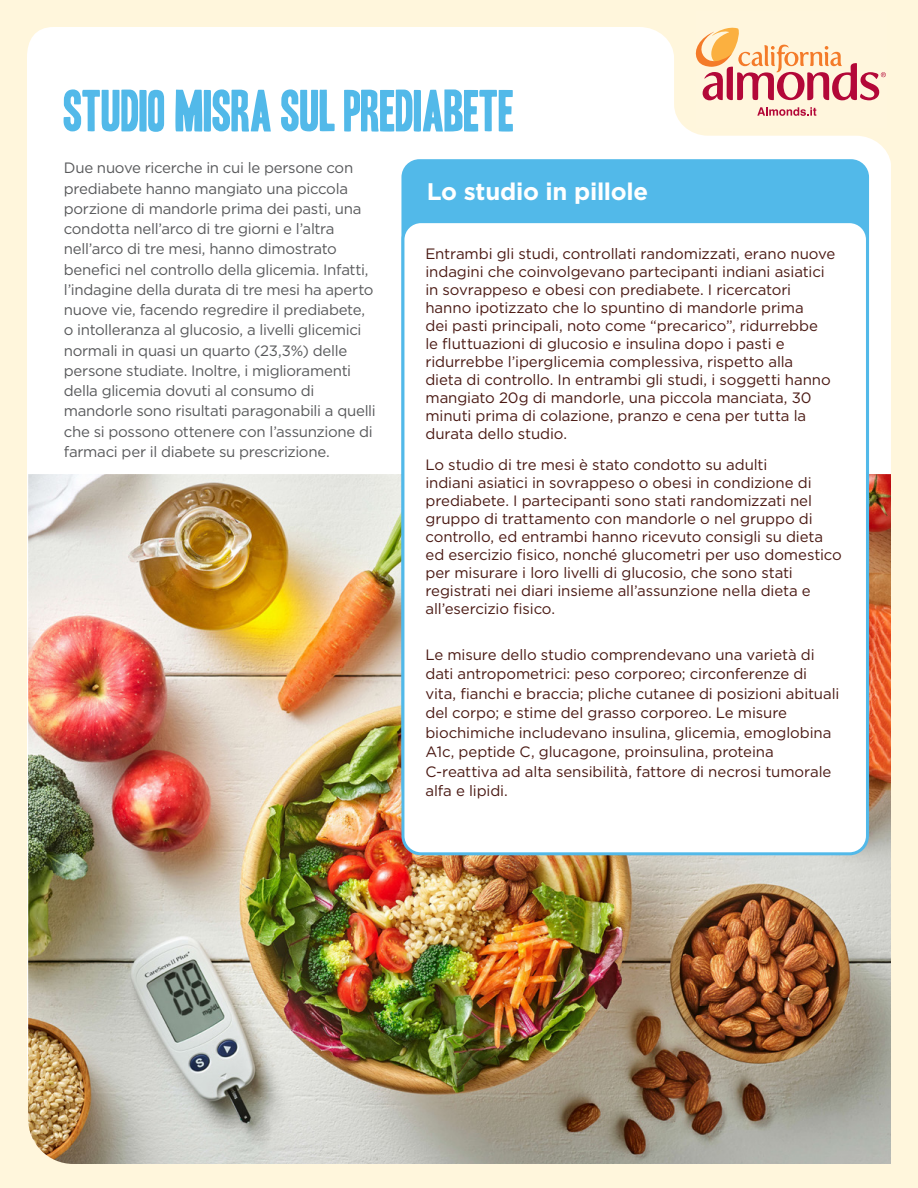
<style>
.page{position:relative;width:918px;height:1188px;background:#fff6dc}
.page>*{position:absolute;margin:0;border:0;box-sizing:border-box;transform-origin:0 0}
.t1{font:51px "Headline One HPLHS";letter-spacing:-.015em;color:#52b9e9}
.t2{font:700 24px "Gotham";letter-spacing:-.01em;color:#fff}
.t3{font:15px/18px "Gotham";letter-spacing:-.01em;color:#4a1913}
.t4{font:15px/20.2px "Gotham";letter-spacing:-.02em;color:#58595b}
</style>
<div class="page">
<div style="left:27px;top:27px;width:864px;height:1055px;background:#fff"></div>
<img style="left:28px;top:474px;width:863px;height:690px">
<div style="left:401px;top:159px;width:468px;height:646px;background:#52b9e9;border-radius:18px"></div>
<div style="left:403px;top:222px;width:464px;height:632px;background:#fff;border-radius:18px"></div>
<div style="left:401px;top:220px;width:468px;height:635px;border:3px solid #52b9e9;border-radius:18px"></div>
<div style="left:696px;top:12px;width:191px;height:116px;background:#fff6dd"></div>
<svg style="left:693px;top:27px;width:193px;height:89px"></svg>
<h1 class="t1" style="left:64px;top:86px;width:452px">STUDIO MISRA SUL PREDIABETE</h1>
<p class="t4" style="left:64px;top:158px;width:314px">Due nuove ricerche in cui le persone con prediabete hanno mangiato una piccola porzione di mandorle prima dei pasti, una condotta nell’arco di tre giorni e l’altra nell’arco di tre mesi, hanno dimostrato benefici nel controllo della glicemia. Infatti, l’indagine della durata di tre mesi ha aperto nuove vie, facendo regredire il prediabete, o intolleranza al glucosio, a livelli glicemici normali in quasi un quarto (23,3%) delle persone studiate. Inoltre, i miglioramenti della glicemia dovuti al consumo di mandorle sono risultati paragonabili a quelli che si possono ottenere con l’assunzione di farmaci per il diabete su prescrizione.</p>
<h2 class="t2" style="left:427px;top:175px;width:223px">Lo studio in pillole</h2>
<p class="t3" style="left:425px;top:244px;width:411px">Entrambi gli studi, controllati randomizzati, erano nuove indagini che coinvolgevano partecipanti indiani asiatici in sovrappeso e obesi con prediabete. I ricercatori hanno ipotizzato che lo spuntino di mandorle prima<br>dei pasti principali, noto come “precarico”, ridurrebbe<br>le fluttuazioni di glucosio e insulina dopo i pasti e ridurrebbe l’iperglicemia complessiva, rispetto alla<br>dieta di controllo. In entrambi gli studi, i soggetti hanno mangiato 20g di mandorle, una piccola manciata, 30 minuti prima di colazione, pranzo e cena per tutta la durata dello studio.</p>
<p class="t3" style="left:425px;top:455px;width:418px">Lo studio di tre mesi è stato condotto su adulti<br>indiani asiatici in sovrappeso o obesi in condizione di prediabete. I partecipanti sono stati randomizzati nel gruppo di trattamento con mandorle o nel gruppo di controllo, ed entrambi hanno ricevuto consigli su dieta ed esercizio fisico, nonché glucometri per uso domestico per misurare i loro livelli di glucosio, che sono stati registrati nei diari insieme all’assunzione nella dieta e all’esercizio fisico.</p>
<p class="t3" style="left:425px;top:644px;width:415px;line-height:19.5px">Le misure dello studio comprendevano una varietà di dati antropometrici: peso corporeo; circonferenze di vita, fianchi e braccia; pliche cutanee di posizioni abituali del corpo; e stime del grasso corporeo. Le misure biochimiche includevano insulina, glicemia, emoglobina A1c, peptide C, glucagone, proinsulina, proteina C-reattiva ad alta sensibilità, fattore di necrosi tumorale alfa e lipidi.</p>
</div>
